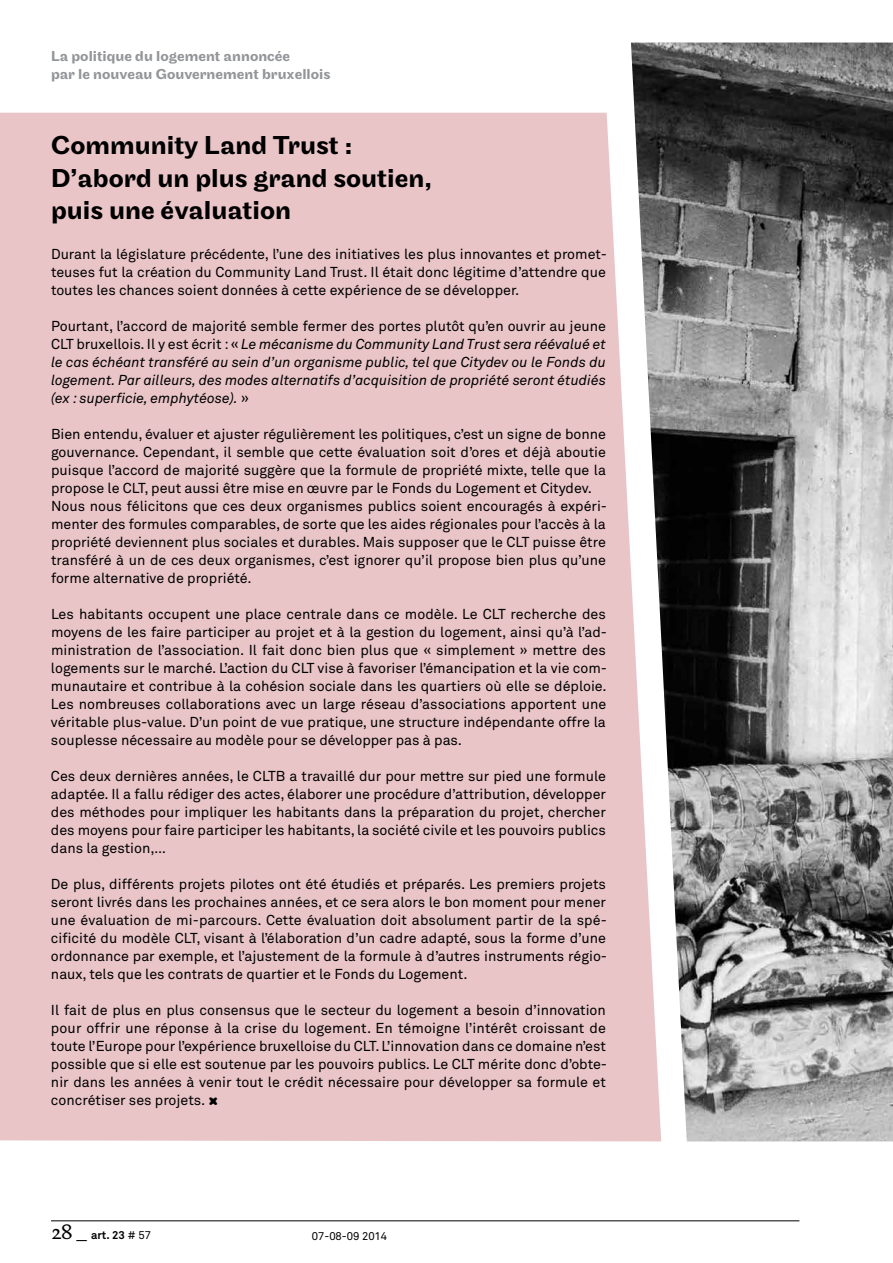
<style>
.page{position:relative;width:893px;height:1263px;background:#fff}
.page>*{position:absolute;margin:0;border:0;box-sizing:border-box;transform-origin:0 0}
.t1{font:500 27px/32.4px "Maple";color:#000}
.t2{font:500 15px/18px "Maple";color:#939598}
.t3{font:14.25px/18px "Akkurat";color:#000;text-align:justify}
.t4{font:italic 14.25px/18px "Akkurat";color:#000;text-align:justify}
.t5{font:700 11.25px "Akkurat";color:#000}
.t6{font:11.25px "Akkurat";color:#000}
.s1{font-style:normal}
.s2{font-family:"DTL Documenta SP Regular";font-weight:400;font-size:21px}
.s3{font-weight:400}
</style>
<div class="page">
<hr style="left:51px;top:1220px;width:748px;height:1px;background:#000">
<img style="left:631px;top:43px;width:262px;height:1098px">
<div style="left:0;top:113px;width:661px;height:1028px;background:#e9c5c8"></div>
<svg style="left:209px;top:1097px;width:8px;height:8px"></svg>
<p class="t2" style="left:51px;top:47px;width:281px">La politique du logement annoncée<br>par le nouveau Gouvernement bruxellois</p>
<h1 class="t1" style="left:51px;top:130px;width:383px">Community Land Trust :<br>D’abord un plus grand soutien, puis une évaluation</h1>
<p class="t3" style="left:51px;top:244px;width:558px">Durant la législature précédente, l’une des initiatives les plus innovantes et promet&shy;teuses fut la création du Community Land Trust. I l était donc légitime d’attendre que toutes les chances soient données à cette expérience de se développer.</p>
<p class="t4" style="left:51px;top:316px;width:556px"><span class="s1">Pourtant, l’accord de majorité semble fermer des portes plutôt qu’en ouvrir au jeune CLT bruxellois. I l y est écrit : «</span> Le mécanisme du Community Land Trust sera réévalué et le cas échéant transféré au sein d’un organisme public, tel que Citydev ou le Fonds du logement. Par ailleurs, des modes alternatifs d’acquisition de propriété seront étudiés (ex : superficie, emphytéose). <span class="s1">»</span></p>
<p class="t3" style="left:51px;top:424px;width:558px;text-align:left">Bien entendu, évaluer et ajuster régulièrement les politiques, c’est un signe de bonne gouvernance. Cependant, il semble que cette évaluation soit d’ores et déjà aboutie puisque l’accord de majorité suggère que la formule de propriété mixte, telle que la propose le CLT, peut aussi être mise en œuvre par le Fonds du Logement et Citydev.<br>Nous nous félicitons que ces deux organismes publics soient encouragés à expéri&shy;menter des formules comparables, de sorte que les aides régionales pour l’accès à la propriété deviennent plus sociales et durables. Mais supposer que le CLT puisse être transféré à un de ces deux organismes, c’est ignorer qu’il propose bien plus qu’une forme alternative de propriété.</p>
<p class="t3" style="left:51px;top:604px;width:558px">Les habitants occupent une place centrale dans ce modèle. Le CLT recherche des moyens de les faire participer au projet et à la gestion du logement, ainsi qu’à l’ad&shy;ministration de l’association. I l fait donc bien plus que « simplement » mettre des logements sur le marché. L’action du CLT vise à favoriser l’émancipation et la vie com&shy;munautaire et contribue à la cohésion sociale dans les quartiers où elle se déploie.<br>Les nombreuses collaborations avec un large réseau d’associations apportent une véritable plus-value. D’un point de vue pratique, une structure indépendante offre la souplesse nécessaire au modèle pour se développer pas à pas.</p>
<p class="t3" style="left:51px;top:766px;width:556px">Ces deux dernières années, le CLTB a travaillé dur pour mettre sur pied une formule adaptée. I l a fallu rédiger des actes, élaborer une procédure d’attribution, développer des méthodes pour impliquer les habitants dans la préparation du projet, chercher des moyens pour faire participer les habitants, la société civile et les pouvoirs publics dans la gestion,…</p>
<p class="t3" style="left:51px;top:874px;width:558px">De plus, différents projets pilotes ont été étudiés et préparés. Les premiers projets seront livrés dans les prochaines années, et ce sera alors le bon moment pour mener une évaluation de mi-parcours. Cette évaluation doit absolument partir de la spé&shy;cificité du modèle CLT, visant à l’élaboration d’un cadre adapté, sous la forme d’une ordonnance par exemple, et l’ajustement de la formule à d’autres instruments régio&shy;naux, tels que les contrats de quartier et le Fonds du Logement.</p>
<p class="t3" style="left:51px;top:1000px;width:558px">I l fait de plus en plus consensus que le secteur du logement a besoin d’innovation pour offrir une réponse à la crise du logement. En témoigne l’intérêt croissant de toute l’Europe pour l’expérience bruxelloise du CLT. L’innovation dans ce domaine n’est possible que si elle est soutenue par les pouvoirs publics. Le CLT mérite donc d’obte&shy;nir dans les années à venir tout le crédit nécessaire pour développer sa formule et concrétiser ses projets.</p>
<p class="t5" style="left:51px;top:1228px;width:102px"><span class="s2">28 _</span> art. 23 <span class="s3"># 57</span></p>
<p class="t6" style="left:312px;top:1229px;width:77px">07-08-09 2014</p>
</div>
